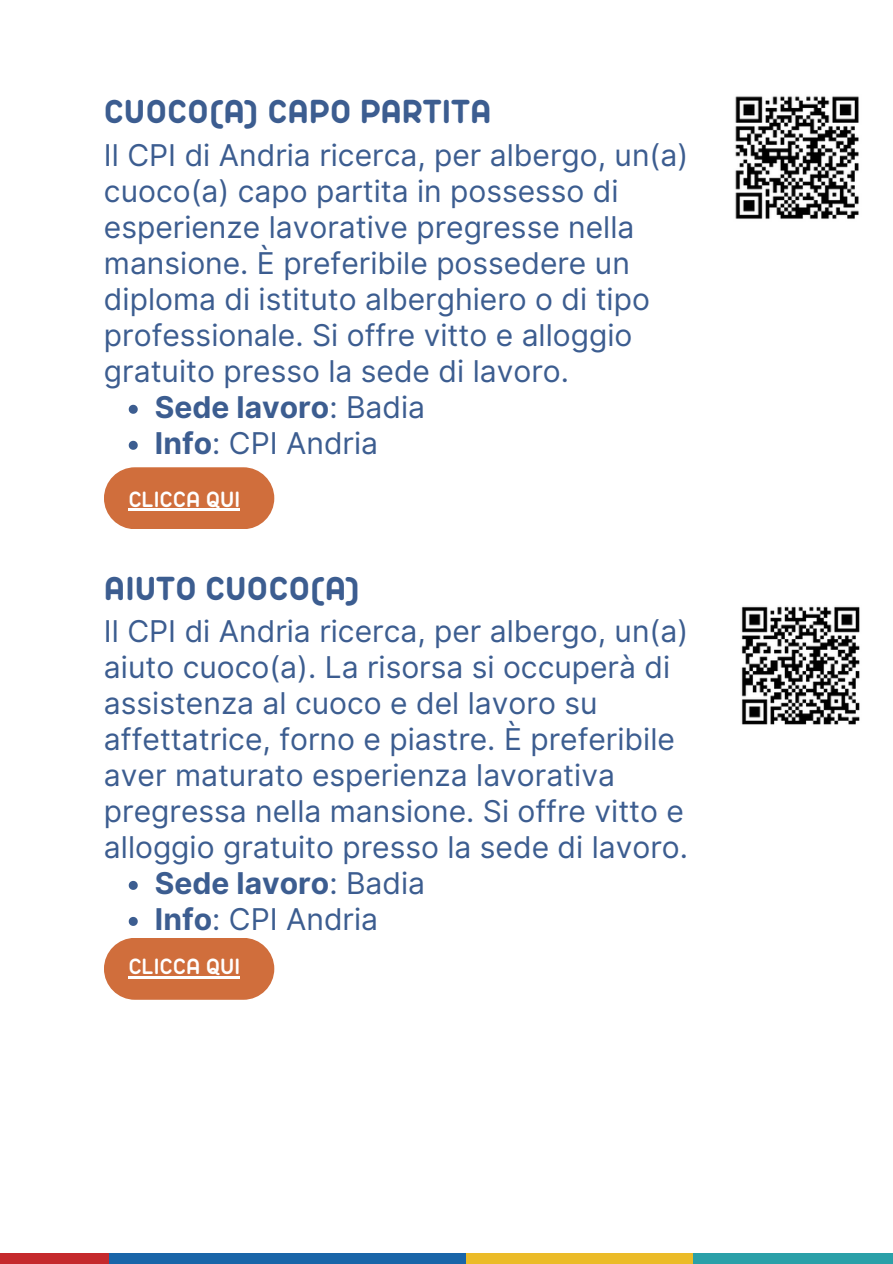
<style>
.page{position:relative;width:893px;height:1264px;background:#fff}
.page>*{position:absolute;margin:0;border:0;box-sizing:border-box;transform-origin:0 0}
.t1{font:700 36px "Arista Pro";color:#3c5d90}
.t2{font:30px/36px "Inter";color:#3c5d90}
.t3{font:700 30px "Inter";color:#3c5d90}
.t4{font:600 24px "Arista Pro";color:#fff}
.s1{font-weight:400}
.s2{font-weight:700}
</style>
<div class="page">
<div style="left:693px;top:1253px;width:199px;height:10px;background:#2aa0a8"></div>
<div style="left:335px;top:1253px;width:357px;height:10px;background:#ebbb28"></div>
<div style="left:0;top:1253px;width:143px;height:10px;background:#c5292c"></div>
<div style="left:109px;top:1253px;width:356px;height:10px;background:#1965a8"></div>
<svg style="left:129px;top:405px;width:9px;height:9px"></svg>
<svg style="left:129px;top:441px;width:9px;height:9px"></svg>
<svg style="left:129px;top:880px;width:9px;height:9px"></svg>
<svg style="left:129px;top:916px;width:9px;height:9px"></svg>
<div style="left:104px;top:467px;width:170px;height:62px;background:#d06e3c;border-radius:31px"></div>
<div style="left:104px;top:937px;width:170px;height:62px;background:#d06e3c;border-radius:31px"></div>
<img style="left:735px;top:96px;width:124px;height:123px">
<img style="left:741px;top:606px;width:119px;height:119px">
<hr style="left:128px;top:509px;width:112px;height:2px;background:#fff">
<hr style="left:128px;top:976px;width:112px;height:2px;background:#fff">
<p class="t1" style="left:104px;top:100px;width:389px">CUOCO(A) CAPO PARTITA</p>
<p class="t2" style="left:104px;top:137px;width:585px">Il CPI di Andria ricerca, per albergo, un(a) cuoco(a) capo partita in possesso di esperienze lavorative pregresse nella mansione. È preferibile possedere un diploma di istituto alberghiero o di tipo professionale. Si offre vitto e alloggio gratuito presso la sede di lavoro.</p>
<h1 class="t3" style="left:155px;top:389px;width:272px">Sede lavoro<span class="s1">: Badia</span></h1>
<p class="t2" style="left:155px;top:425px;width:225px"><span class="s2">Info</span>: CPI Andria</p>
<p class="t4" style="left:128px;top:491px;width:113px">CLICCA QUI</p>
<p class="t1" style="left:104px;top:576px;width:258px">AIUTO CUOCO(A)</p>
<p class="t2" style="left:104px;top:613px;width:585px">Il CPI di Andria ricerca, per albergo, un(a) aiuto cuoco(a). La risorsa si occuperà di assistenza al cuoco e del lavoro su affettatrice, forno e piastre. È preferibile aver maturato esperienza lavorativa pregressa nella mansione. Si offre vitto e alloggio gratuito presso la sede di lavoro.</p>
<h1 class="t3" style="left:155px;top:865px;width:272px">Sede lavoro<span class="s1">: Badia</span></h1>
<p class="t2" style="left:155px;top:901px;width:225px"><span class="s2">Info</span>: CPI Andria</p>
<p class="t4" style="left:128px;top:958px;width:113px">CLICCA QUI</p>
</div>
